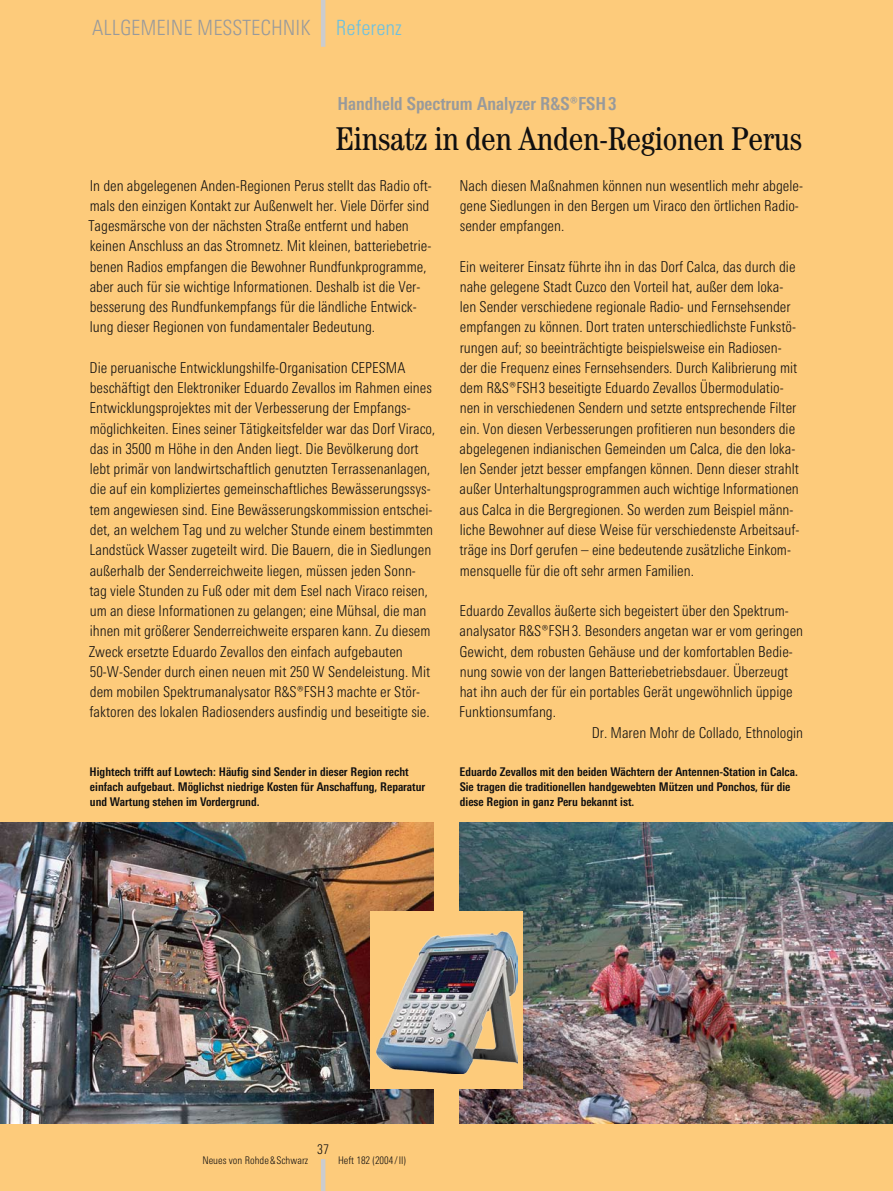
<style>
.page{position:relative;width:893px;height:1191px;background:#fdcb7b}
.page>*{position:absolute;margin:0;border:0;box-sizing:border-box;transform-origin:0 0}
.t1{font:condensed 33px "Century";letter-spacing:-.01em;color:#100f10}
.t2{font:300 21px "RS Univers Cond";color:#989a9c}
.t3{font:700 18px "RS Univers Cond";color:#989a9c}
.t4{font:300 15px/20.2px "RS Univers Cond";color:#100f10}
.t5{font:300 13.5px "RS Univers Cond";color:#100f10}
.t6{font:700 12px/15px "RS Univers Cond";color:#100f10}
.t7{font:300 10.5px "RS Univers Cond";color:#100f10}
.s1{color:#6bc1e1}
</style>
<div class="page">
<hr style="left:321px;top:1161px;width:4px;height:30px;background:#cbccce">
<hr style="left:321px;top:0;width:4px;height:45px;background:#cbccce">
<img style="left:0;top:822px;width:434px;height:301px">
<img style="left:459px;top:822px;width:434px;height:301px">
<div style="left:371px;top:911px;width:152px;height:177px;background:#fdcb7b"></div>
<img style="left:376px;top:931px;width:142px;height:142px">
<h2 class="t2" style="left:92px;top:15px;width:311px">ALLGEMEINE MESSTECHNIK <span class="s1">Referenz</span></h2>
<p class="t3" style="left:337px;top:92px;width:281px">Handheld Spectrum Analyzer R&amp;S®FSH3</p>
<h1 class="t1" style="left:335px;top:119px;width:468px">Einsatz in den Anden-Regionen Perus</h1>
<p class="t4" style="left:88px;top:175px;width:345px">In den abgelegenen Anden-Regionen Perus stellt das Radio oft&shy;mals den einzigen Kontakt zur Außenwelt her. Viele Dörfer sind Tagesmärsche von der nächsten Straße entfernt und haben keinen Anschluss an das Stromnetz. Mit kleinen, batteriebetrie&shy;benen Radios empfangen die Bewohner Rundfunkprogramme, aber auch für sie wichtige Informationen. Deshalb ist die Ver&shy;besserung des Rundfunkempfangs für die ländliche Entwick&shy;lung dieser Regionen von fundamentaler Bedeutung.</p>
<p class="t4" style="left:89px;top:357px;width:348px">Die peruanische Entwicklungshilfe-Organisation CEPESMA beschäftigt den Elektroniker Eduardo Zevallos im Rahmen eines Entwicklungsprojektes mit der Verbesserung der Empfangs&shy;möglichkeiten. Eines seiner Tätigkeitsfelder war das Dorf Viraco, das in 3500 m Höhe in den Anden liegt. Die Bevölkerung dort lebt primär von landwirtschaftlich genutzten Terrassenanlagen, die auf ein kompliziertes gemeinschaftliches Bewässerungssys&shy;tem angewiesen sind. Eine Bewässerungskommission entschei&shy;det, an welchem Tag und zu welcher Stunde einem bestimmten Landstück Wasser zugeteilt wird. Die Bauern, die in Siedlungen außerhalb der Senderreichweite liegen, müssen jeden Sonn&shy;tag viele Stunden zu Fuß oder mit dem Esel nach Viraco reisen, um an diese Informationen zu gelangen; eine Mühsal, die man ihnen mit größerer Senderreichweite ersparen kann. Zu diesem Zweck ersetzte Eduardo Zevallos den einfach aufgebauten 50-W-Sender durch einen neuen mit 250 W Sendeleistung. Mit dem mobilen Spektrumanalysator R&amp;S®FSH3 machte er Stör&shy;faktoren des lokalen Radiosenders ausfindig und beseitigte sie.</p>
<p class="t4" style="left:459px;top:175px;width:345px">Nach diesen Maßnahmen können nun wesentlich mehr abgele&shy;gene Siedlungen in den Bergen um Viraco den örtlichen Radio&shy;sender empfangen.</p>
<p class="t4" style="left:459px;top:256px;width:341px">Ein weiterer Einsatz führte ihn in das Dorf Calca, das durch die nahe gelegene Stadt Cuzco den Vorteil hat, außer dem loka&shy;len Sender verschiedene regionale Radio- und Fernsehsender empfangen zu können. Dort traten unterschiedlichste Funkstö&shy;rungen auf; so beeinträchtigte beispielsweise ein Radiosen&shy;der die Frequenz eines Fernsehsenders. Durch Kalibrierung mit dem R&amp;S®FSH3 beseitigte Eduardo Zevallos Übermodulatio&shy;nen in verschiedenen Sendern und setzte entsprechende Filter ein. Von diesen Verbesserungen profitieren nun besonders die abgelegenen indianischen Gemeinden um Calca, die den loka&shy;len Sender jetzt besser empfangen können. Denn dieser strahlt außer Unterhaltungsprogrammen auch wichtige Informationen aus Calca in die Bergregionen. So werden zum Beispiel männ&shy;liche Bewohner auf diese Weise für verschiedenste Arbeitsauf&shy;träge ins Dorf gerufen – eine bedeutende zusätzliche Einkom&shy;mensquelle für die oft sehr armen Familien.</p>
<p class="t4" style="left:459px;top:600px;width:331px">Eduardo Zevallos äußerte sich begeistert über den Spektrum-</p>
<p class="t4" style="left:460px;top:621px;width:345px">analysator R&amp;S®FSH3. Besonders angetan war er vom geringen</p>
<p class="t4" style="left:460px;top:641px;width:335px">Gewicht, dem robusten Gehäuse und der komfortablen Bedie-</p>
<p class="t4" style="left:460px;top:661px;width:330px">nung sowie von der langen Batteriebetriebsdauer. Überzeugt</p>
<p class="t4" style="left:460px;top:681px;width:335px">hat ihn auch der für ein portables Gerät ungewöhnlich üppige</p>
<p class="t4" style="left:459px;top:702px;width:98px">Funktionsumfang.</p>
<p class="t4" style="left:592px;top:722px;width:213px">Dr. Maren Mohr de Collado, Ethnologin</p>
<p class="t6" style="left:90px;top:763px;width:337px">Hightech trifft auf Lowtech: Häufig sind Sender in dieser Region recht einfach aufgebaut. Möglichst niedrige Kosten für Anschaffung, Reparatur und Wartung stehen im Vordergrund.</p>
<p class="t6" style="left:460px;top:763px;width:340px">Eduardo Zevallos mit den beiden Wächtern der Antennen-Station in Calca.<br>Sie tragen die traditionellen handgewebten Mützen und Ponchos, für die diese Region in ganz Peru bekannt ist.</p>
<p class="t5" style="left:317px;top:1141px;width:13px">37</p>
<p class="t7" style="left:202px;top:1153px;width:107px">Neues von Rohde&amp;Schwarz</p>
<p class="t7" style="left:338px;top:1153px;width:70px">Heft 182 (2004/II)</p>
</div>
